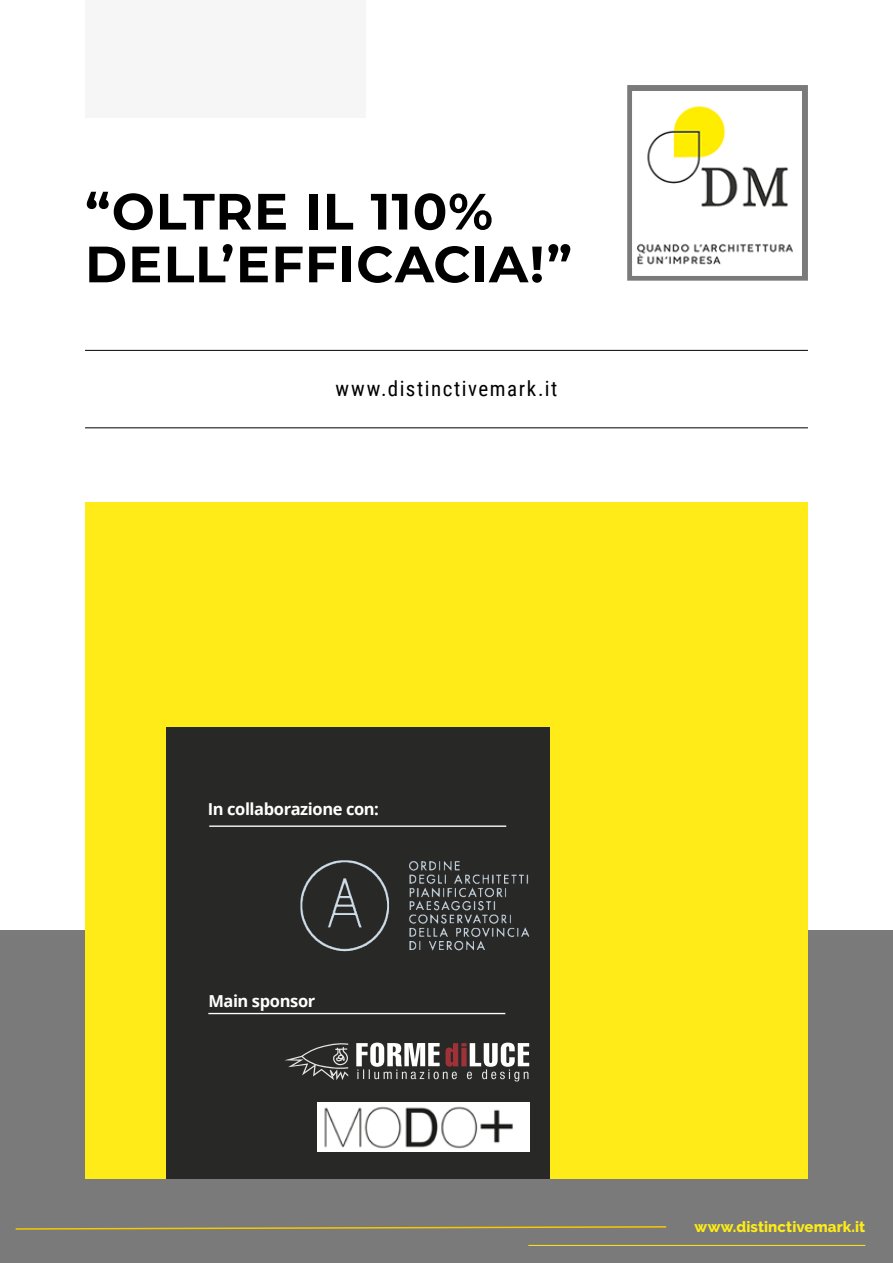
<style>
.page{position:relative;width:893px;height:1263px;background:#fff}
.page>*{position:absolute;margin:0;border:0;box-sizing:border-box;transform-origin:0 0}
.t1{font:700 51px/52.8px "Montserrat";letter-spacing:.02em;color:#000}
.t2{font:21px "Roboto Condensed";letter-spacing:.075em;color:#000}
.t3{font:700 16.5px "Open Sans";letter-spacing:-.025em;color:#fff}
.t4{font:800 15px "Raleway";letter-spacing:.005em;color:#feeb17}
</style>
<div class="page">
<div style="left:0;top:930px;width:893px;height:333px;background:#7a7a7a"></div>
<div style="left:85px;top:502px;width:723px;height:676px;background:#feeb17"></div>
<div style="left:166px;top:727px;width:384px;height:451px;background:#282827"></div>
<hr style="left:209px;top:825px;width:297px;height:2px;background:#fff">
<hr style="left:208px;top:1013px;width:297px;height:1px;background:#fff">
<div style="left:627px;top:85px;width:181px;height:196px;border:6px solid #7a7a7a"></div>
<hr style="left:85px;top:350px;width:723px;height:1px;background:#000">
<hr style="left:85px;top:428px;width:723px;height:1px;background:#000">
<div style="left:85px;top:0;width:281px;height:117px;background:#f6f6f6"></div>
<img style="left:633px;top:91px;width:168px;height:184px">
<svg style="left:15px;top:1226px;width:652px;height:4px"></svg>
<hr style="left:528px;top:1245px;width:337px;height:1px;background:#feeb17">
<img style="left:317px;top:1102px;width:212px;height:49px">
<svg style="left:356px;top:1042px;width:173px;height:39px"></svg>
<svg style="left:284px;top:1043px;width:65px;height:37px"></svg>
<img style="left:300px;top:860px;width:230px;height:92px">
<h1 class="t1" style="left:85px;top:182px;width:488px">“OLTRE IL 110%<br>DELL’EFFICACIA!”</h1>
<p class="t2" style="left:335px;top:374px;width:224px">www.distinctivemark.it</p>
<p class="t3" style="left:208px;top:797px;width:173px">In collaborazione con:</p>
<p class="t3" style="left:208px;top:989px;width:109px">Main sponsor</p>
<p class="t4" style="left:694px;top:1218px;width:172px">www.distinctivemark.it</p>
</div>
